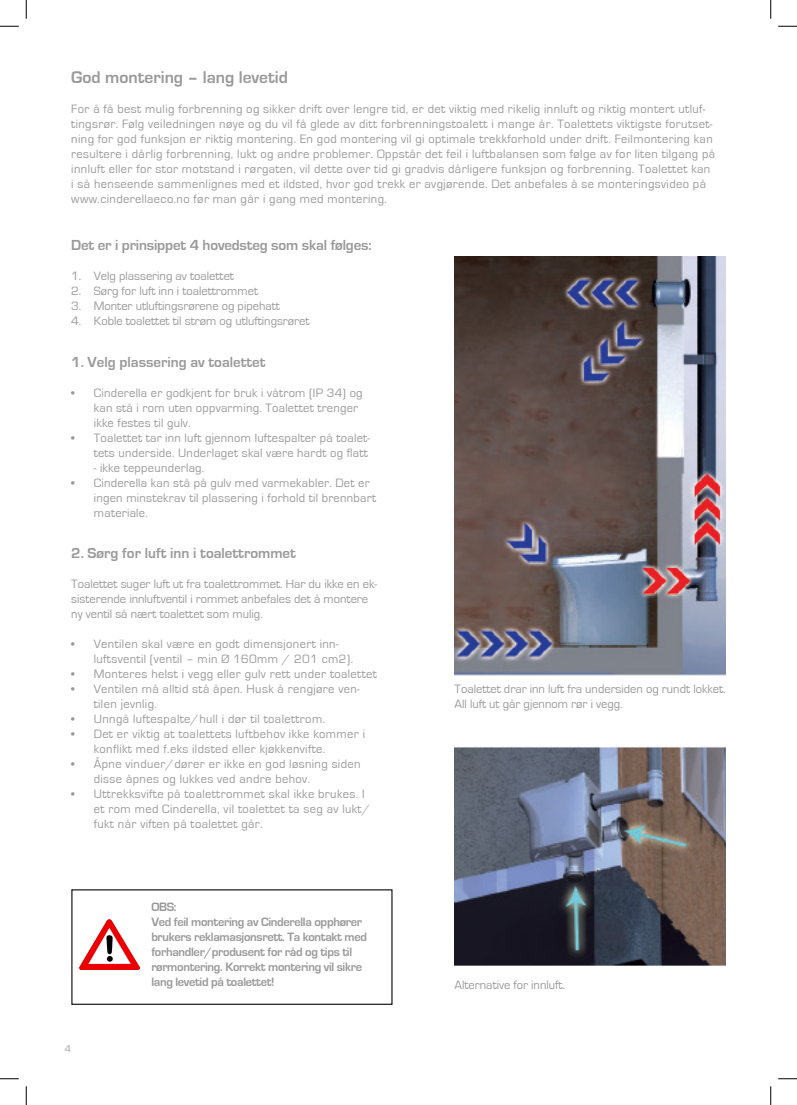
<style>
.page{position:relative;width:797px;height:1105px;background:#fff}
.page>*{position:absolute;margin:0;border:0;box-sizing:border-box;transform-origin:0 0}
.t1{font:700 17.5px "Eurostile";color:#999}
.t2{font:700 15px "Eurostile";color:#999}
.t3{font:12.5px/15px "Eurostile";letter-spacing:.03em;color:#999}
.t4{font:12.5px/15px "Eurostile";color:#999}
.t5{font:700 12.5px/15px "Eurostile";letter-spacing:-.025em;color:#999}
.t6{font:10px "Eurostile";color:#999}
</style>
<div class="page">
<img style="left:79px;top:920px;width:61px;height:50px">
<div style="left:71px;top:889px;width:321px;height:116px;border:1px solid #231f20"></div>
<img style="left:454px;top:256px;width:271px;height:419px">
<img style="left:454px;top:746px;width:271px;height:220px">
<svg style="left:0;top:25px;width:19px;height:2px"></svg>
<svg style="left:778px;top:25px;width:19px;height:2px"></svg>
<svg style="left:0;top:1078px;width:19px;height:1px"></svg>
<svg style="left:778px;top:1078px;width:19px;height:1px"></svg>
<svg style="left:25px;top:0;width:2px;height:19px"></svg>
<svg style="left:25px;top:1086px;width:2px;height:19px"></svg>
<svg style="left:770px;top:0;width:1px;height:19px"></svg>
<svg style="left:770px;top:1086px;width:1px;height:19px"></svg>
<p class="t1" style="left:71px;top:68px;width:218px">God montering – lang levetid</p>
<p class="t3" style="left:71px;top:102px;width:645px">For å få best mulig forbrenning og sikker drift over lengre tid, er det viktig med rikelig innluft og riktig montert utluf&shy;tingsrør. Følg veiledningen nøye og du vil få glede av ditt forbrenningstoalett i mange år. Toalettets viktigste forutset&shy;ning for god funksjon er riktig montering. En god montering vil gi optimale trekkforhold under drift. Feilmontering kan resultere i dårlig forbrenning, lukt og andre problemer. Oppstår det feil i luftbalansen som følge av for liten tilgang på innluft eller for stor motstand i rørgaten, vil dette over tid gi gradvis dårligere funksjon og forbrenning. Toalettet kan i så henseende sammenlignes med et ildsted, hvor god trekk er avgjørende. Det anbefales å se monteringsvideo på www.cinderellaeco.no før man går i gang med montering.</p>
<p class="t2" style="left:71px;top:237px;width:302px">Det er i prinsippet 4 hovedsteg som skal følges:</p>
<p class="t4" style="left:71px;top:269px;width:164px">1. Velg plassering av toalettet</p>
<p class="t4" style="left:71px;top:284px;width:188px">2. Sørg for luft inn i toalettrommet</p>
<p class="t4" style="left:71px;top:299px;width:210px">3. Monter utluftingsrørene og pipehatt</p>
<p class="t4" style="left:71px;top:314px;width:240px">4. Koble toalettet til strøm og utluftingsrøret</p>
<p class="t2" style="left:71px;top:353px;width:196px">1. Velg plassering av toalettet</p>
<p class="t3" style="left:94px;top:385px;width:270px;text-indent:-22px">• Cinderella er godkjent for bruk i våtrom (IP 34) og kan stå i rom uten oppvarming. Toalettet trenger ikke festes til gulv.</p>
<p class="t3" style="left:71px;top:430px;width:300px;text-align:right">• Toalettet tar inn luft gjennom luftespalter på toalet&shy;tets underside. Underlaget skal være hardt og flatt</p>
<p class="t3" style="left:94px;top:460px;width:112px">- ikke teppeunderlag.</p>
<p class="t3" style="left:94px;top:475px;width:284px;text-indent:-22px">• Cinderella kan stå på gulv med varmekabler. Det er ingen minstekrav til plassering i forhold til brennbart materiale.</p>
<p class="t2" style="left:71px;top:545px;width:226px">2. Sørg for luft inn i toalettrommet</p>
<p class="t4" style="left:71px;top:576px;width:307px">Toalettet suger luft ut fra toalettrommet. Har du ikke en ek&shy;sisterende innluftventil i rommet anbefales det å montere ny ventil så nært toalettet som mulig.</p>
<p class="t3" style="left:94px;top:636px;width:261px;text-indent:-22px">• Ventilen skal være en godt dimensjonert inn&shy;luftsventil (ventil – min Ø 160mm / 201 cm2).</p>
<p class="t3" style="left:71px;top:666px;width:307px">• Monteres helst i vegg eller gulv rett under toalettet</p>
<p class="t3" style="left:94px;top:681px;width:267px;text-indent:-22px">• Ventilen må alltid stå åpen. Husk å rengjøre ven&shy;tilen jevnlig.</p>
<p class="t3" style="left:71px;top:711px;width:255px">• Unngå luftespalte/hull i dør til toalettrom.</p>
<p class="t3" style="left:94px;top:726px;width:273px;text-indent:-22px">• Det er viktig at toalettets luftbehov ikke kommer i konflikt med f.eks ildsted eller kjøkkenvifte.</p>
<p class="t3" style="left:94px;top:756px;width:268px;text-indent:-22px">• Åpne vinduer/dører er ikke en god løsning siden disse åpnes og lukkes ved andre behov.</p>
<p class="t3" style="left:94px;top:786px;width:278px;text-indent:-22px">• Uttrekksvifte på toalettrommet skal ikke brukes. I et rom med Cinderella, vil toalettet ta seg av lukt/ fukt når viften på toalettet går.</p>
<p class="t6" style="left:65px;top:1043px;width:8px">4</p>
<p class="t5" style="left:151px;top:900px;width:27px">OBS:</p>
<p class="t5" style="left:151px;top:915px;width:217px">Ved feil montering av Cinderella opphører brukers reklamasjonsrett. Ta kontakt med forhandler/produsent for råd og tips til rørmontering. Korrekt montering vil sikre lang levetid på toalettet!</p>
<p class="t4" style="left:454px;top:682px;width:272px">Toalettet drar inn luft fra undersiden og rundt lokket.<br>All luft ut går gjennom rør i vegg.</p>
<p class="t4" style="left:454px;top:977px;width:112px">Alternative for innluft.</p>
</div>
